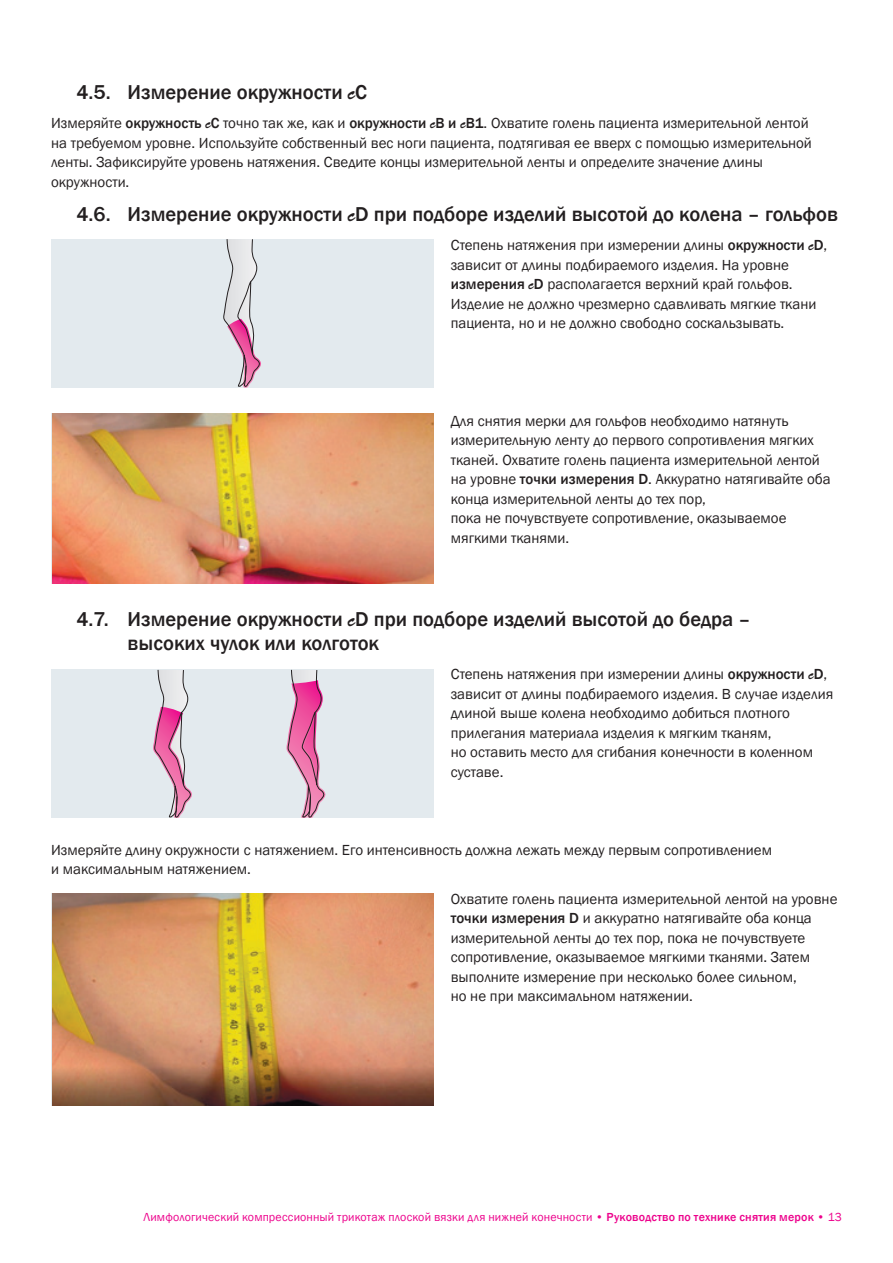
<style>
.page{position:relative;width:893px;height:1263px;background:#fff}
.page>*{position:absolute;margin:0;border:0;box-sizing:border-box;transform-origin:0 0}
.t1{font:500 20.7px/24.5px "Franklin Gothic";color:#231f20}
.t2{font:15px/19.5px "Franklin Gothic";color:#231f20}
.t3{font:12px "Franklin Gothic";letter-spacing:.015em;color:#ed028c}
.s1{font-family:"Brush Script Std";font-weight:400}
.s2{font-weight:500}
.s3{font-family:"Brush Script Std"}
</style>
<div class="page">
<div style="left:51px;top:239px;width:383px;height:149px;background:#e3eaee"></div>
<svg style="left:224px;top:239px;width:37px;height:149px"></svg>
<img style="left:52px;top:413px;width:382px;height:171px">
<div style="left:51px;top:669px;width:383px;height:149px;background:#e3eaee"></div>
<svg style="left:153px;top:670px;width:39px;height:148px"></svg>
<svg style="left:286px;top:670px;width:40px;height:148px"></svg>
<img style="left:52px;top:893px;width:382px;height:213px">
<h1 class="t1" style="left:77px;top:80px;width:292px">4.5. Измерение окружности <span class="s1">c</span>C</h1>
<p class="t2" style="left:51px;top:114px;width:762px">Измеряйте <span class="s2">окружность</span> <span class="s3">c</span><span class="s2">C</span> точно так же, как и <span class="s2">окружности</span> <span class="s3">c</span><span class="s2">B и</span> <span class="s3">c</span><span class="s2">B1</span>. Охватите голень пациента измерительной лентой на требуемом уровне. Используйте собственный вес ноги пациента, подтягивая ее вверх с помощью измерительной ленты. Зафиксируйте уровень натяжения. Сведите концы измерительной ленты и определите значение длины окружности.</p>
<h1 class="t1" style="left:77px;top:202px;width:763px">4.6. Измерение окружности <span class="s1">c</span>D при подборе изделий высотой до колена – гольфов</h1>
<p class="t2" style="left:451px;top:236px;width:378px">Степень натяжения при измерении длины <span class="s2">окружности</span> <span class="s3">c</span><span class="s2">D</span>, зависит от длины подбираемого изделия. На уровне <span class="s2">измерения</span> <span class="s3">c</span><span class="s2">D</span> располагается верхний край гольфов.<br>Изделие не должно чрезмерно сдавливать мягкие ткани пациента, но и не должно свободно соскальзывать.</p>
<p class="t2" style="left:451px;top:411px;width:382px">Для снятия мерки для гольфов необходимо натянуть измерительную ленту до первого сопротивления мягких тканей. Охватите голень пациента измерительной лентой на уровне <span class="s2">точки измерения D</span>. Аккуратно натягивайте оба конца измерительной ленты до тех пор,<br>пока не почувствуете сопротивление, оказываемое мягкими тканями.</p>
<h1 class="t1" style="left:128px;top:607px;width:625px;text-indent:-51px">4.7. Измерение окружности <span class="s1">c</span>D при подборе изделий высотой до бедра – высоких чулок или колготок</h1>
<p class="t2" style="left:451px;top:665px;width:384px">Степень натяжения при измерении длины <span class="s2">окружности</span> <span class="s3">c</span><span class="s2">D</span>, зависит от длины подбираемого изделия. В случае изделия длиной выше колена необходимо добиться плотного прилегания материала изделия к мягким тканям,<br>но оставить место для сгибания конечности в коленном суставе.</p>
<p class="t2" style="left:51px;top:840px;width:723px">Измеряйте длину окружности с натяжением. Его интенсивность должна лежать между первым сопротивлением и максимальным натяжением.</p>
<p class="t2" style="left:451px;top:889px;width:388px">Охватите голень пациента измерительной лентой на уровне <span class="s2">точки измерения D</span> и аккуратно натягивайте оба конца измерительной ленты до тех пор, пока не почувствуете сопротивление, оказываемое мягкими тканями. Затем выполните измерение при несколько более сильном,<br>но не при максимальном натяжении.</p>
<p class="t3" style="left:144px;top:1210px;width:700px">Лимфологический компрессионный трикотаж плоской вязки для нижней конечности <span class="s2">• Руководство по технике снятия мерок •</span> 13</p>
</div>
